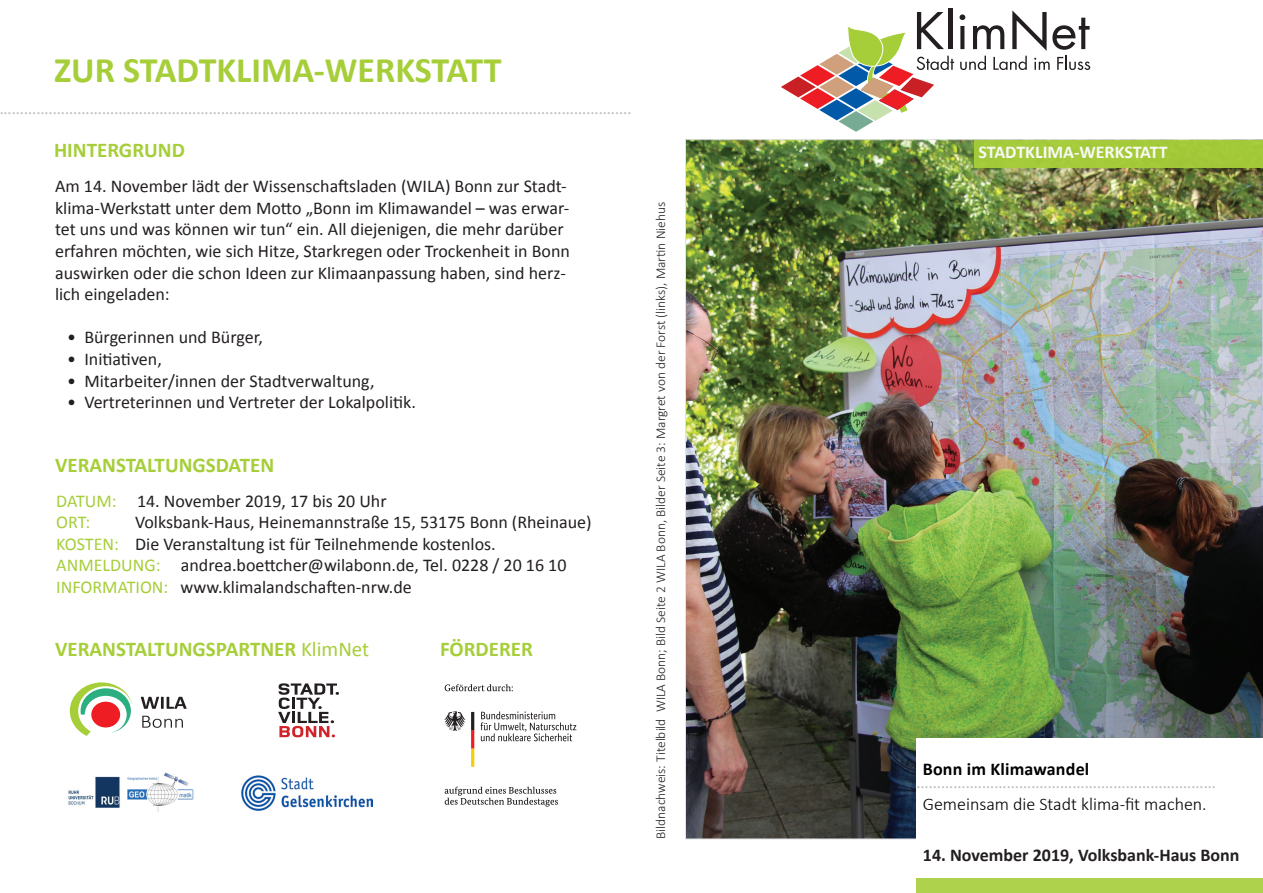
<style>
.page{position:relative;width:1263px;height:893px;background:#fff}
.page>*{position:absolute;margin:0;border:0;box-sizing:border-box;transform-origin:0 0}
.t1{font:700 36px "Calibri";color:#a6ce39}
.t2{font:700 21px "Calibri";color:#a6ce39}
.t3{font:18px/21.6px "Calibri";color:#231f20}
.t4{font:18px "Minion Pro";color:#bcbdc0}
.t5{font:700 18px "Calibri";color:#231f20}
.t6{font:300 18px "Calibri";color:#000}
.t7{font:700 18px "Calibri";color:#fff}
.t8{font:700 18px "Calibri";letter-spacing:.01em;color:#000}
.t9{font:300 13.5px "Calibri";color:#231f20}
.s1{color:#a6ce39}
.s2{font-weight:400}
</style>
<div class="page">
<img style="left:685px;top:139px;width:578px;height:700px">
<div style="left:974px;top:140px;width:289px;height:28px;background:#a6ce39"></div>
<hr style="left:948px;top:9px;width:4px;height:40px;background:#231f20">
<svg style="left:781px;top:10px;width:309px;height:122px"></svg>
<div style="left:916px;top:739px;width:347px;height:154px;background:#fff"></div>
<div style="left:916px;top:878px;width:347px;height:15px;background:#afd24d"></div>
<svg style="left:278px;top:683px;width:61px;height:54px"></svg>
<img style="left:68px;top:773px;width:126px;height:39px">
<svg style="left:70px;top:682px;width:62px;height:54px"></svg>
<svg style="left:142px;top:716px;width:41px;height:12px"></svg>
<svg style="left:141px;top:697px;width:46px;height:12px"></svg>
<img style="left:242px;top:775px;width:131px;height:35px">
<svg style="left:445px;top:684px;width:68px;height:7px"></svg>
<svg style="left:445px;top:787px;width:113px;height:20px"></svg>
<svg style="left:471px;top:712px;width:3px;height:55px"></svg>
<svg style="left:480px;top:711px;width:96px;height:30px"></svg>
<svg style="left:444px;top:711px;width:21px;height:20px"></svg>
<h1 class="t1" style="left:54px;top:47px;width:449px">ZUR STADTKLIMA-WERKSTATT</h1>
<p class="t4" style="left:-1px;top:96px;width:634px">..........................................................................................................................................................</p>
<p class="t2" style="left:54px;top:136px;width:132px">HINTERGRUND</p>
<p class="t3" style="left:55px;top:175px;width:516px">Am 14. November lädt der Wissenschaftsladen (WILA) Bonn zur Stadt&shy;klima-Werkstatt unter dem Motto „Bonn im Klimawandel – was erwar&shy;tet uns und was können wir tun“ ein. All diejenigen, die mehr darüber erfahren möchten, wie sich Hitze, Starkregen oder Trockenheit in Bonn auswirken oder die schon Ideen zur Klimaanpassung haben, sind herz&shy;lich eingeladen:</p>
<p class="t3" style="left:67px;top:327px;width:197px">• Bürgerinnen und Bürger,</p>
<p class="t3" style="left:67px;top:348px;width:96px">• Initiativen,</p>
<p class="t3" style="left:67px;top:370px;width:309px">• Mitarbeiter/innen der Stadtverwaltung,</p>
<p class="t3" style="left:67px;top:391px;width:350px">• Vertreterinnen und Vertreter der Lokalpolitik.</p>
<p class="t2" style="left:55px;top:452px;width:221px">VERANSTALTUNGSDATEN</p>
<p class="t3" style="left:56px;top:490px;width:332px"><span class="s1">DATUM:</span> 14. November 2019, 17 bis 20 Uhr<br><span class="s1">ORT:</span></p>
<p class="t3" style="left:56px;top:511px;width:537px;text-indent:79px">Volksbank-Haus, Heinemannstraße 15, 53175 Bonn (Rheinaue)<br><span class="s1">KOSTEN:</span> Die Veranstaltung ist für Teilnehmende kostenlos.<br><span class="s1">ANMELDUNG:</span> andrea.boettcher@wilabonn.de, Tel. 0228 / 20 16 10<br><span class="s1">INFORMATION:</span> www.klimalandschaften-nrw.de</p>
<p class="t2" style="left:55px;top:636px;width:316px">VERANSTALTUNGSPARTNER <span class="s2">KlimNet</span></p>
<p class="t2" style="left:440px;top:636px;width:94px">FÖRDERER</p>
<p class="t9" style="left:652px;top:839px;width:639px;rotate:-90deg">Bildnachweis: Titelbild WILA Bonn; Bild Seite 2 WILA Bonn, Bilder Seite 3: Margret von der Forst (links), Martin Niehus</p>
<p class="t7" style="left:978px;top:140px;width:191px">STADTKLIMA-WERKSTATT</p>
<p class="t8" style="left:923px;top:757px;width:168px">Bonn im Klimawandel</p>
<p class="t4" style="left:916px;top:771px;width:301px">.........................................................................</p>
<p class="t6" style="left:923px;top:793px;width:285px">Gemeinsam die Stadt klima-fit machen.</p>
<p class="t5" style="left:923px;top:844px;width:318px">14. November 2019, Volksbank-Haus Bonn</p>
</div>
